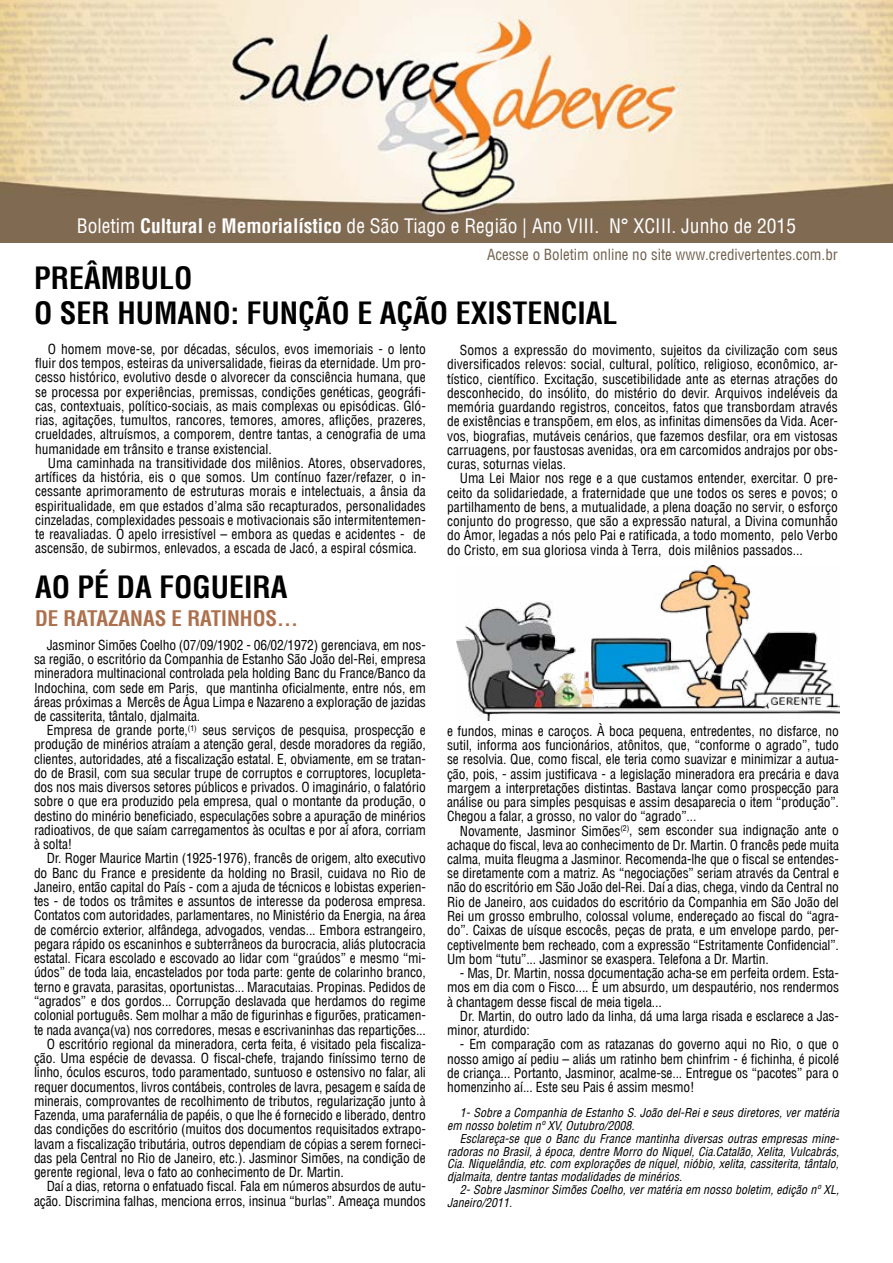
<style>
.page{position:relative;width:893px;height:1263px;background:#fff}
.page>*{position:absolute;margin:0;border:0;box-sizing:border-box;transform-origin:0 0}
.t1{font:700 condensed 30px "Helvetica LT";color:#000}
.t2{font:700 condensed 21px "Helvetica LT";color:#ae704c}
.t3{font:condensed 19.5px "Helvetica LT";color:#fff}
.t4{font:condensed 15px "Helvetica LT";color:#70614e}
.t5{font:condensed 13.5px/14.2px "Helvetica LT";letter-spacing:-.01em;color:#000;text-align:justify}
.t6{font:italic condensed 12px/12.8px "Helvetica LT";color:#000}
.s1{font-weight:700}
</style>
<div class="page">
<img style="left:457px;top:565px;width:383px;height:156px">
<img style="left:0;top:0;width:893px;height:242px">
<h3 class="t3" style="left:77px;top:213px;width:721px">Boletim <span class="s1">Cultural</span> e <span class="s1">Memorialístico</span> de São Tiago e Região | Ano VIII. N° XCIII. Junho de 2015</h3>
<p class="t4" style="left:487px;top:245px;width:352px">Acesse o Boletim online no site www.credivertentes.com.br</p>
<h1 class="t1" style="left:34px;top:259px;width:160px">PREÂMBULO</h1>
<h1 class="t1" style="left:34px;top:295px;width:585px">O SER HUMANO: FUNÇÃO E AÇÃO EXISTENCIAL</h1>
<p class="t5" style="left:35px;top:342px;width:392px;text-indent:13px">O homem move-se, por décadas, séculos, evos imemoriais - o lento fluir dos tempos, esteiras da universalidade, fieiras da eternidade. Um pro&shy;cesso histórico, evolutivo desde o alvorecer da consciência humana, que se processa por experiências, premissas, condições genéticas, geográfi&shy;cas, contextuais, político-sociais, as mais complexas ou episódicas. Gló&shy;rias, agitações, tumultos, rancores, temores, amores, aflições, prazeres, crueldades, altruísmos, a comporem, dentre tantas, a cenografia de uma humanidade em trânsito e transe existencial.</p>
<p class="t5" style="left:35px;top:456px;width:392px;text-indent:13px">Uma caminhada na transitividade dos milênios. Atores, observadores, artífices da história, eis o que somos. Um contínuo fazer/refazer, o in&shy;cessante aprimoramento de estruturas morais e intelectuais, a ânsia da espiritualidade, em que estados d’alma são recapturados, personalidades cinzeladas, complexidades pessoais e motivacionais são intermitentemen&shy;te reavaliadas. O apelo irresistível – embora as quedas e acidentes - de ascensão, de subirmos, enlevados, a escada de Jacó, a espiral cósmica.</p>
<h1 class="t1" style="left:35px;top:568px;width:254px">AO PÉ DA FOGUEIRA</h1>
<h2 class="t2" style="left:35px;top:605px;width:265px">DE RATAZANAS E RATINHOS...</h2>
<p class="t5" style="left:34px;top:638px;width:393px;text-indent:13px">Jasminor Simões Coelho (07/09/1902 - 06/02/1972) gerenciava, em nos&shy;sa região, o escritório da Companhia de Estanho São João del-Rei, empresa mineradora multinacional controlada pela holding Banc du France/Banco da Indochina, com sede em Paris, que mantinha oficialmente, entre nós, em áreas próximas a Mercês de Água Limpa e Nazareno a exploração de jazidas de cassiterita, tântalo, djalmaita.</p>
<p class="t5" style="left:34px;top:723px;width:393px;text-indent:13px">Empresa de grande porte,<sup>(1)</sup> seus serviços de pesquisa, prospecção e produção de minérios atraíam a atenção geral, desde moradores da região, clientes, autoridades, até a fiscalização estatal. E, obviamente, em se tratan&shy;do de Brasil, com sua secular trupe de corruptos e corruptores, locupleta&shy;dos nos mais diversos setores públicos e privados. O imaginário, o falatório sobre o que era produzido pela empresa, qual o montante da produção, o destino do minério beneficiado, especulações sobre a apuração de minérios radioativos, de que saíam carregamentos às ocultas e por aí afora, corriam à solta!</p>
<p class="t5" style="left:47px;top:851px;width:381px">Dr. Roger Maurice Martin (1925-1976), francês de origem, alto executivo</p>
<p class="t5" style="left:34px;top:865px;width:393px">do Banc du France e presidente da holding no Brasil, cuidava no Rio de</p>
<p class="t5" style="left:34px;top:880px;width:393px">Janeiro, então capital do País - com a ajuda de técnicos e lobistas experien-</p>
<p class="t5" style="left:34px;top:894px;width:393px">tes - de todos os trâmites e assuntos de interesse da poderosa empresa.</p>
<p class="t5" style="left:34px;top:908px;width:393px">Contatos com autoridades, parlamentares, no Ministério da Energia, na área</p>
<p class="t5" style="left:34px;top:922px;width:393px">de comércio exterior, alfândega, advogados, vendas... Embora estrangeiro,</p>
<p class="t5" style="left:34px;top:937px;width:393px">pegara rápido os escaninhos e subterrâneos da burocracia, aliás plutocracia</p>
<p class="t5" style="left:34px;top:951px;width:393px">estatal. Ficara escolado e escovado ao lidar com “graúdos” e mesmo “mi-</p>
<p class="t5" style="left:34px;top:965px;width:393px">údos” de toda laia, encastelados por toda parte: gente de colarinho branco,</p>
<p class="t5" style="left:34px;top:979px;width:393px">terno e gravata, parasitas, oportunistas... Maracutaias. Propinas. Pedidos de</p>
<p class="t5" style="left:34px;top:994px;width:393px">“agrados” e dos gordos... Corrupção deslavada que herdamos do regime</p>
<p class="t5" style="left:34px;top:1008px;width:393px">colonial português. Sem molhar a mão de figurinhas e figurões, praticamen-</p>
<p class="t5" style="left:34px;top:1022px;width:393px">te nada avança(va) nos corredores, mesas e escrivaninhas das repartições...</p>
<p class="t5" style="left:47px;top:1037px;width:381px">O escritório regional da mineradora, certa feita, é visitado pela fiscaliza-</p>
<p class="t5" style="left:34px;top:1051px;width:393px">ção. Uma espécie de devassa. O fiscal-chefe, trajando finíssimo terno de</p>
<p class="t5" style="left:34px;top:1065px;width:393px">linho, óculos escuros, todo paramentado, suntuoso e ostensivo no falar, ali</p>
<p class="t5" style="left:34px;top:1079px;width:393px">requer documentos, livros contábeis, controles de lavra, pesagem e saída de</p>
<p class="t5" style="left:34px;top:1094px;width:393px">minerais, comprovantes de recolhimento de tributos, regularização junto à</p>
<p class="t5" style="left:34px;top:1108px;width:393px">Fazenda, uma parafernália de papéis, o que lhe é fornecido e liberado, dentro</p>
<p class="t5" style="left:34px;top:1122px;width:393px">das condições do escritório (muitos dos documentos requisitados extrapo-</p>
<p class="t5" style="left:34px;top:1136px;width:393px">lavam a fiscalização tributária, outros dependiam de cópias a serem forneci-</p>
<p class="t5" style="left:34px;top:1151px;width:393px">das pela Central no Rio de Janeiro, etc.). Jasminor Simões, na condição de</p>
<p class="t5" style="left:34px;top:1165px;width:311px">gerente regional, leva o fato ao conhecimento de Dr. Martin.</p>
<p class="t5" style="left:47px;top:1179px;width:381px">Daí a dias, retorna o enfatuado fiscal. Fala em números absurdos de autu-</p>
<p class="t5" style="left:34px;top:1193px;width:393px">ação. Discrimina falhas, menciona erros, insinua “burlas”. Ameaça mundos</p>
<p class="t5" style="left:447px;top:343px;width:392px;text-indent:13px">Somos a expressão do movimento, sujeitos da civilização com seus diversificados relevos: social, cultural, político, religioso, econômico, ar&shy;tístico, científico. Excitação, suscetibilidade ante as eternas atrações do desconhecido, do insólito, do mistério do devir. Arquivos indeléveis da memória guardando registros, conceitos, fatos que transbordam através de existências e transpõem, em elos, as infinitas dimensões da Vida. Acer&shy;vos, biografias, mutáveis cenários, que fazemos desfilar, ora em vistosas carruagens, por faustosas avenidas, ora em carcomidos andrajos por obs&shy;curas, soturnas vielas.</p>
<p class="t5" style="left:447px;top:471px;width:392px;text-indent:13px">Uma Lei Maior nos rege e a que custamos entender, exercitar. O pre&shy;ceito da solidariedade, a fraternidade que une todos os seres e povos; o partilhamento de bens, a mutualidade, a plena doação no servir, o esforço conjunto do progresso, que são a expressão natural, a Divina comunhão do Amor, legadas a nós pelo Pai e ratificada, a todo momento, pelo Verbo do Cristo, em sua gloriosa vinda à Terra, dois milênios passados...</p>
<p class="t5" style="left:447px;top:724px;width:393px">e fundos, minas e caroços. À boca pequena, entredentes, no disfarce, no sutil, informa aos funcionários, atônitos, que, “conforme o agrado”, tudo se resolvia. Que, como fiscal, ele teria como suavizar e minimizar a autua&shy;ção, pois, - assim justificava - a legislação mineradora era precária e dava margem a interpretações distintas. Bastava lançar como prospecção para análise ou para simples pesquisas e assim desaparecia o item “produção”.<br>Chegou a falar, a grosso, no valor do “agrado”...</p>
<p class="t5" style="left:447px;top:823px;width:393px;text-indent:13px">Novamente, Jasminor Simões<sup>(2)</sup>, sem esconder sua indignação ante o achaque do fiscal, leva ao conhecimento de Dr. Martin. O francês pede muita calma, muita fleugma a Jasminor. Recomenda-lhe que o fiscal se entendes&shy;se diretamente com a matriz. As “negociações” seriam através da Central e não do escritório em São João del-Rei. Daí a dias, chega, vindo da Central no Rio de Janeiro, aos cuidados do escritório da Companhia em São João del Rei um grosso embrulho, colossal volume, endereçado ao fiscal do “agra&shy;do”. Caixas de uísque escocês, peças de prata, e um envelope pardo, per&shy;ceptivelmente bem recheado, com a expressão “Estritamente Confidencial”.<br>Um bom “tutu”... Jasminor se exaspera. Telefona a Dr. Martin.</p>
<p class="t5" style="left:447px;top:966px;width:393px;text-indent:13px">- Mas, Dr. Martin, nossa documentação acha-se em perfeita ordem. Esta&shy;mos em dia com o Fisco.... É um absurdo, um despautério, nos rendermos à chantagem desse fiscal de meia tigela...</p>
<p class="t5" style="left:447px;top:1009px;width:393px;text-indent:13px">Dr. Martin, do outro lado da linha, dá uma larga risada e esclarece a Jas&shy;minor, aturdido:</p>
<p class="t5" style="left:447px;top:1037px;width:393px;text-indent:13px">- Em comparação com as ratazanas do governo aqui no Rio, o que o nosso amigo aí pediu – aliás um ratinho bem chinfrim - é fichinha, é picolé de criança... Portanto, Jasminor, acalme-se... Entregue os “pacotes” para o homenzinho aí... Este seu Pais é assim mesmo!</p>
<p class="t6" style="left:447px;top:1106px;width:393px;text-indent:13px">1- Sobre a Companhia de Estanho S. João del-Rei e seus diretores, ver matéria em nosso boletim nº XV, Outubro/2008.</p>
<p class="t6" style="left:447px;top:1132px;width:394px;text-align:justify;text-indent:13px">Esclareça-se que o Banc du France mantinha diversas outras empresas mine&shy;radoras no Brasil, à época, dentre Morro do Niquel, Cia.Catalão, Xelita, Vulcabrás, Cia. Niquelândia, etc. com explorações de níquel, nióbio, xelita, cassiterita, tântalo, djalmaita, dentre tantas modalidades de minérios.</p>
<p class="t6" style="left:447px;top:1183px;width:393px;text-indent:13px">2- Sobre Jasminor Simões Coelho, ver matéria em nosso boletim, edição nº XL,<br>Janeiro/2011.</p>
</div>
